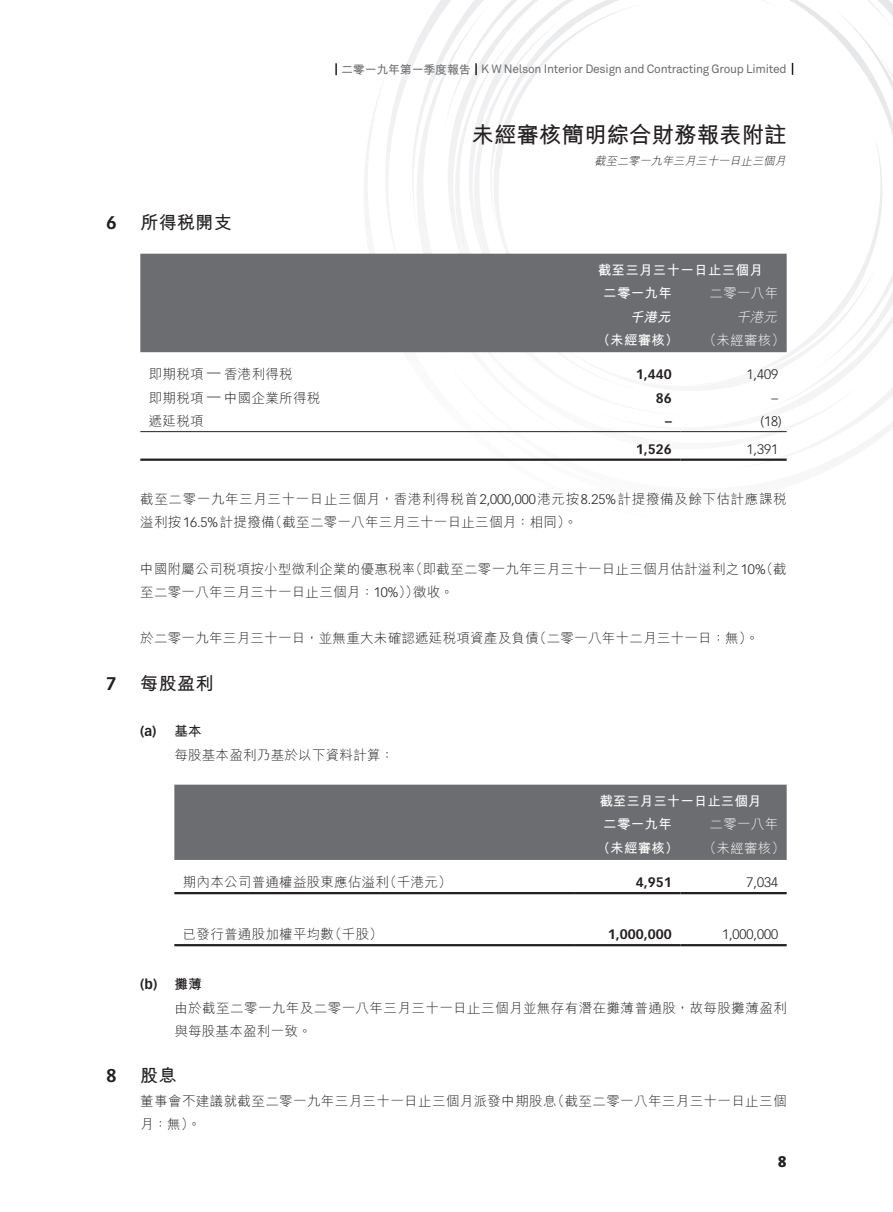
<style>
.page{position:relative;width:893px;height:1212px;background:#fff}
.page>*{position:absolute;margin:0;border:0;box-sizing:border-box;transform-origin:0 0}
.t1{font:700 22.5px "M Hei HK";color:#231f20}
.t2{font:700 18px "M Hei HK";letter-spacing:.02em;color:#231f20}
.t3{font:700 18px "Vectora LT Std";color:#231f20}
.t4{font:900 15px "Vectora LT Std";color:#231f20}
.t5{font:300 13.5px/23.2px "M Hei HK";letter-spacing:.02em;color:#231f20}
.t6{font:300 13.5px/23.2px "M Hei HK";letter-spacing:.045em;color:#231f20}
.t7{font:700 13.5px "M Hei HK";letter-spacing:.02em;color:#fff}
.t8{font:700 13.5px "Vectora LT Std";color:#231f20}
.t9{font:300 13.5px "Vectora LT Std";color:#231f20}
.t10{font:300 13.5px "M Hei HK";letter-spacing:.02em;color:#fff}
.t11{font:700 13.5px "M Hei HK";color:#fff}
.t12{font:700 13.5px "M Hei HK";color:#231f20}
.t13{font:italic 300 13.5px "M Hei HK";color:#fff}
.t14{font:italic 700 13.5px "M Hei HK";color:#fff}
.t15{font:12px "Akkurat Pro";letter-spacing:-.02em;color:#6c6d70}
.t16{font:700 12px "M Hei HK";letter-spacing:-.02em;color:#6c6d70}
.t17{font:italic 300 11.25px "M Hei HK";color:#231f20}
.s1{font-family:"Vectora LT Std"}
</style>
<div class="page">
<svg style="left:335px;top:63px;width:2px;height:12px"></svg>
<svg style="left:361px;top:0;width:532px;height:446px"></svg>
<div style="left:140px;top:254px;width:647px;height:98px;background:#6c6d70"></div>
<hr style="left:140px;top:431px;width:434px;height:1px;background:#231f20">
<hr style="left:574px;top:431px;width:106px;height:1px;background:#231f20">
<hr style="left:680px;top:431px;width:107px;height:1px;background:#231f20">
<hr style="left:140px;top:458px;width:434px;height:3px;background:#231f20">
<hr style="left:574px;top:458px;width:106px;height:3px;background:#231f20">
<hr style="left:680px;top:458px;width:107px;height:3px;background:#231f20">
<div style="left:174px;top:785px;width:613px;height:75px;background:#6c6d70"></div>
<hr style="left:174px;top:892px;width:400px;height:2px;background:#231f20">
<hr style="left:574px;top:892px;width:106px;height:2px;background:#231f20">
<hr style="left:680px;top:892px;width:107px;height:2px;background:#231f20">
<hr style="left:174px;top:944px;width:400px;height:2px;background:#231f20">
<hr style="left:574px;top:944px;width:106px;height:2px;background:#231f20">
<hr style="left:680px;top:944px;width:107px;height:2px;background:#231f20">
<h2 class="t3" style="left:106px;top:211px;width:12px">6</h2>
<h2 class="t3" style="left:106px;top:673px;width:12px">7</h2>
<h2 class="t3" style="left:106px;top:1065px;width:12px">8</h2>
<p class="t16" style="left:341px;top:61px;width:131px">二零一九年第一季度報告</p>
<p class="t15" style="left:481px;top:62px;width:307px">K W Nelson Interior Design and Contracting Group Limited</p>
<h1 class="t1" style="left:472px;top:119px;width:316px">未經審核簡明綜合財務報表附註</h1>
<p class="t17" style="left:594px;top:155px;width:195px">截至二零一九年三月三十一日止三個月</p>
<h2 class="t2" style="left:140px;top:209px;width:93px">所得稅開支</h2>
<p class="t7" style="left:598px;top:260px;width:166px">截至三月三十一日止三個月</p>
<p class="t10" style="left:710px;top:287px;width:70px">二零一八年</p>
<p class="t7" style="left:603px;top:284px;width:70px">二零一九年</p>
<p class="t14" style="left:630px;top:307px;width:46px">千港元</p>
<p class="t13" style="left:736px;top:310px;width:45px">千港元</p>
<p class="t7" style="left:597px;top:330px;width:83px">（未經審核）</p>
<p class="t10" style="left:703px;top:333px;width:83px">（未經審核(</p>
<p class="t5" style="left:149px;top:362px;width:56px">即期稅項</p>
<p class="t5" style="left:224px;top:362px;width:70px">香港利得稅</p>
<p class="t9" style="left:207px;top:365px;width:15px">—</p>
<p class="t8" style="left:636px;top:366px;width:37px">1,440</p>
<p class="t9" style="left:747px;top:367px;width:33px">1,409</p>
<p class="t5" style="left:224px;top:386px;width:98px">中國企業所得稅</p>
<p class="t5" style="left:149px;top:386px;width:56px">即期稅項</p>
<p class="t9" style="left:207px;top:388px;width:15px">—</p>
<p class="t8" style="left:656px;top:389px;width:17px">86</p>
<p class="t9" style="left:771px;top:390px;width:8px">–</p>
<p class="t5" style="left:149px;top:409px;width:56px">遞延稅項</p>
<p class="t8" style="left:665px;top:413px;width:8px">–</p>
<p class="t9" style="left:761px;top:413px;width:23px">)18(</p>
<p class="t8" style="left:636px;top:441px;width:37px">1,526</p>
<p class="t6" style="left:269px;top:487px;width:519px;text-indent:-129px">截至二零一九年三月三十一日止三個月，香港利得稅首<span class="s1">2,000,000</span>港元按<span class="s1">8.25%</span>計提撥備及餘下估計應課稅（截至二零一八年三月三十一日止三個月：相同。(</p>
<p class="t9" style="left:747px;top:441px;width:33px">1,391</p>
<p class="t5" style="left:140px;top:510px;width:136px">溢利按<span class="s1">16.5%</span>計提撥備</p>
<p class="t5" style="left:409px;top:557px;width:358px">（即截至二零一九年三月三十一日止三個月估計溢利之<span class="s1">10%</span></p>
<p class="t5" style="left:760px;top:557px;width:28px">（截</p>
<p class="t5" style="left:413px;top:557px;width:42px;text-indent:-273px">中國附屬公司稅項按小型微利企業的優惠稅率<br>徵收。</p>
<p class="t5" style="left:140px;top:580px;width:280px">至二零一八年三月三十一日止三個月：<span class="s1">10%</span>））</p>
<p class="t5" style="left:533px;top:627px;width:227px">（二零一八年十二月三十一日：無。(</p>
<p class="t5" style="left:140px;top:627px;width:400px">於二零一九年三月三十一日，並無重大未確認遞延稅項資產及負債</p>
<h2 class="t2" style="left:140px;top:670px;width:75px">每股盈利</h2>
<p class="t8" style="left:140px;top:723px;width:18px">a( )</p>
<p class="t12" style="left:174px;top:722px;width:29px">基本</p>
<p class="t5" style="left:174px;top:743px;width:221px">每股基本盈利乃基於以下資料計算：</p>
<p class="t8" style="left:140px;top:976px;width:19px">b( )</p>
<p class="t5" style="left:383px;top:870px;width:70px">（千港元(</p>
<p class="t5" style="left:183px;top:870px;width:208px">期內本公司普通權益股東應佔溢利</p>
<p class="t5" style="left:328px;top:922px;width:56px">（千股(</p>
<p class="t5" style="left:183px;top:922px;width:153px">已發行普通股加權平均數</p>
<p class="t12" style="left:174px;top:974px;width:29px">攤薄</p>
<p class="t11" style="left:599px;top:791px;width:163px">截至三月三十一日止三個月</p>
<p class="t10" style="left:710px;top:817px;width:70px">二零一八年</p>
<p class="t7" style="left:603px;top:815px;width:70px">二零一九年</p>
<p class="t7" style="left:597px;top:838px;width:83px">（未經審核）</p>
<p class="t10" style="left:703px;top:841px;width:83px">（未經審核(</p>
<p class="t8" style="left:636px;top:874px;width:37px">4,951</p>
<p class="t9" style="left:747px;top:874px;width:33px">7,034</p>
<p class="t8" style="left:608px;top:926px;width:65px">1,000,000</p>
<p class="t9" style="left:722px;top:926px;width:58px">1,000,000</p>
<p class="t5" style="left:174px;top:996px;width:614px">由於截至二零一九年及二零一八年三月三十一日止三個月並無存有潛在攤薄普通股，故每股攤薄盈利與每股基本盈利一致。</p>
<h2 class="t2" style="left:140px;top:1063px;width:38px">股息</h2>
<p class="t5" style="left:551px;top:1089px;width:237px">（截至二零一八年三月三十一日止三個</p>
<p class="t5" style="left:140px;top:1089px;width:418px">董事會不建議就截至二零一九年三月三十一日止三個月派發中期股息月：無。(</p>
<p class="t4" style="left:778px;top:1152px;width:10px">8</p>
</div>
